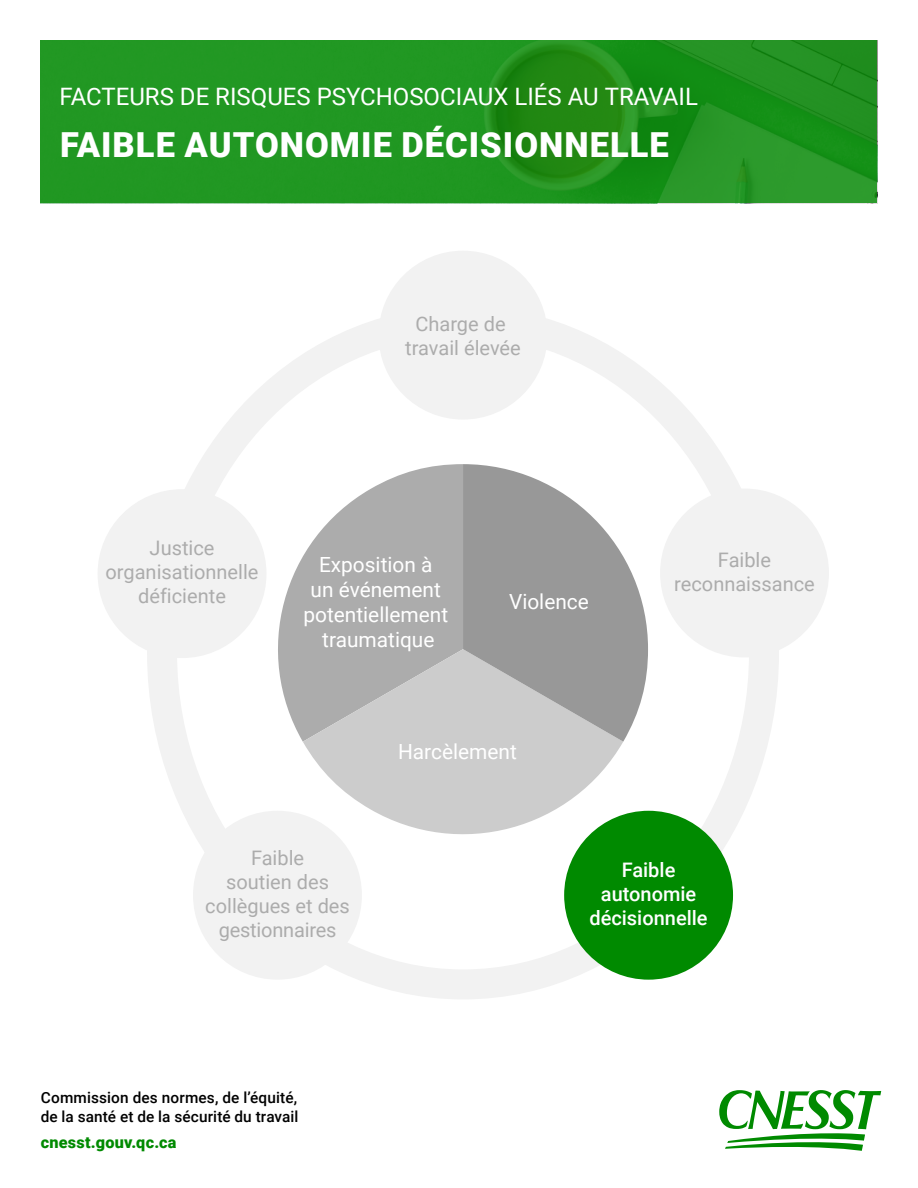
<style>
.page{position:relative;width:918px;height:1188px;background:#fff}
.page>*{position:absolute;margin:0;border:0;box-sizing:border-box;transform-origin:0 0}
.H1__Risque_traité{font:900 34.5px "Roboto";letter-spacing:.03em;color:#fff}
.t1{font:500 30.15px "Roboto";color:#fff}
.H1__RPS{font:24px "Roboto";color:#fff}
.t2{font:20.85px/25px "Roboto";color:#fff;text-align:center}
.t3{font:19.95px/24px "Roboto";color:#acacac;text-align:center}
.t4{font:500 19.95px/24px "Roboto";color:#fff;text-align:center}
.t5{font:900 16.2px "Roboto";letter-spacing:.015em;color:#008a00}
.t6{font:500 15.3px "Roboto";letter-spacing:.01em;color:#000}
</style>
<div class="page">
<svg style="left:40px;top:41px;width:838px;height:162px;background:#20931f"></svg>
<svg style="left:252px;top:464px;width:211px;height:278px;fill:#acacac"></svg>
<svg style="left:303px;top:649px;width:320px;height:210px;fill:#ccc"></svg>
<svg style="left:463px;top:464px;width:185px;height:278px;fill:#989898"></svg>
<div style="left:147px;top:306px;width:632px;height:693px;border:30px solid #f2f2f2;border-radius:50%"></div>
<div style="left:379px;top:251px;width:168px;height:169px;background:#f2f2f2;border-radius:50%"></div>
<div style="left:660px;top:489px;width:169px;height:168px;background:#f2f2f2;border-radius:50%"></div>
<div style="left:564px;top:811px;width:169px;height:169px;background:#008a00;border-radius:50%"></div>
<div style="left:193px;top:811px;width:169px;height:169px;background:#f2f2f2;border-radius:50%"></div>
<div style="left:98px;top:489px;width:168px;height:169px;background:#f2f2f2;border-radius:50%"></div>
<svg style="left:719px;top:1090px;width:162px;height:61px"></svg>
<h1 class="H1__RPS" style="left:59px;top:80px;width:640px">FACTEURS DE RISQUES PSYCHOSOCIAUX LIÉS AU TRAVAIL</h1>
<h1 class="H1__Risque_traité" style="left:60px;top:121px;width:610px">FAIBLE AUTONOMIE DÉCISIONNELLE</h1>
<p class="t3" style="left:405px;top:312px;width:117px">Charge de travail élevée</p>
<p class="t3" style="left:106px;top:536px;width:154px">Justice organisationnelle déficiente</p>
<p class="t2" style="left:303px;top:551px;width:146px">Exposition à<br>un événement potentiellement traumatique</p>
<p class="t1" style="left:493px;top:578px;width:118px">Violence</p>
<p class="t2" style="left:509px;top:589px;width:81px">Violence</p>
<p class="t2" style="left:398px;top:738px;width:120px">Harcèlement</p>
<p class="t3" style="left:674px;top:547px;width:142px">Faible reconnaissance</p>
<p class="t3" style="left:205px;top:845px;width:146px">Faible<br>soutien des collègues et des gestionnaires</p>
<p class="t6" style="left:41px;top:1087px;width:258px">Commission des normes, de l’équité,</p>
<p class="t6" style="left:41px;top:1106px;width:259px">de la santé et de la sécurité du travail</p>
<p class="t5" style="left:41px;top:1131px;width:137px">cnesst.gouv.qc.ca</p>
<p class="t4" style="left:589px;top:857px;width:120px">Faible autonomie décisionnelle</p>
</div>
